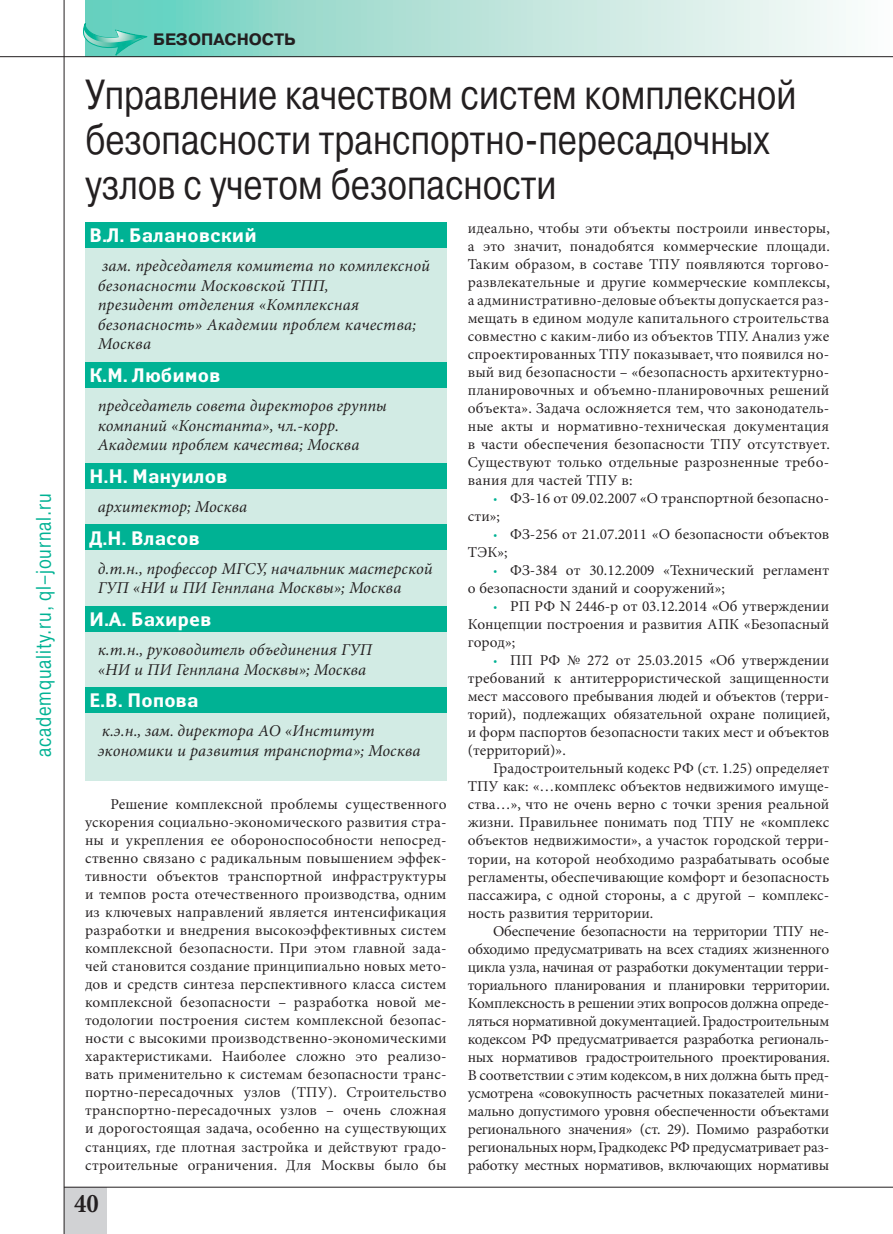
<style>
.page{position:relative;width:893px;height:1234px;background:#fff}
.page>*{position:absolute;margin:0;border:0;box-sizing:border-box;transform-origin:0 0}
.t1{font:42px/45px "Pragmatica C";color:#231f20;scale:.8 1}
.t2{font:700 27px "Minion Pro";color:#231f20;scale:.9 1}
.t3{font:21px "Pragmatica C";letter-spacing:.05em;color:#00b294;scale:.8 1}
.t4{font:700 19.5px "Yanus C";color:#fff}
.t5{font:italic 16.5px/19.5px "Minion Pro";color:#231f20}
.t6{font:700 16.5px "Pragmatica C";color:#231f20}
.t7{font:15px/18px "Minion Pro";color:#231f20;text-align:justify}
.s1{color:#00b294}
</style>
<div class="page">
<svg style="left:85px;top:0;width:761px;height:56px;background:#b5e4da"></svg>
<svg style="left:83px;top:23px;width:64px;height:32px;background:#60cdba"></svg>
<div style="left:65px;top:1186px;width:42px;height:47px;background:#d1d2d4"></div>
<hr style="left:64px;top:1186px;width:829px;height:1px;background:#231f20">
<hr style="left:64px;top:0;width:1px;height:1233px;background:#231f20">
<hr style="left:0;top:56px;width:893px;height:1px;background:#231f20">
<div style="left:85px;top:222px;width:361px;height:557px;background:#d2ebe4"></div>
<div style="left:85px;top:222px;width:361px;height:26px;background:#00b294"></div>
<div style="left:85px;top:362px;width:361px;height:25px;background:#00b294"></div>
<div style="left:85px;top:462px;width:361px;height:26px;background:#00b294"></div>
<div style="left:85px;top:524px;width:361px;height:26px;background:#00b294"></div>
<div style="left:85px;top:605px;width:361px;height:26px;background:#00b294"></div>
<div style="left:85px;top:687px;width:361px;height:25px;background:#00b294"></div>
<h3 class="t3" style="left:32px;top:757px;width:332px;rotate:-90deg">academquality.ru, ql–journal.ru</h3>
<p class="t6" style="left:153px;top:30px;width:144px">БЕЗОПАСНОСТЬ</p>
<h1 class="t1" style="left:85px;top:73px;width:891px">Управление качеством систем комплексной безопасности транспортно-пересадочных узлов с учетом безопасности</h1>
<h3 class="t4" style="left:89px;top:224px;width:169px">В.Л. Балановский</h3>
<p class="t5" style="left:98px;top:257px;width:334px">зам. председателя комитета по комплексной безопасности Московской ТПП,<br>президент отделения «Комплексная безопасность» Академии проблем качества;<br>Москва</p>
<h3 class="t4" style="left:89px;top:364px;width:133px">К.М. Любимов</h3>
<p class="t5" style="left:98px;top:396px;width:291px">председатель совета директоров группы компаний «Константа», чл.-корр.<br>Академии проблем качества; Москва</p>
<h3 class="t4" style="left:89px;top:464px;width:140px">Н.Н. Мануилов</h3>
<p class="t5" style="left:98px;top:497px;width:151px">архитектор; Москва</p>
<h3 class="t4" style="left:89px;top:526px;width:112px">Д.Н. Власов</h3>
<p class="t5" style="left:98px;top:559px;width:336px">д.т.н., профессор МГСУ, начальник мастерской<br>ГУП «НИ и ПИ Генплана Москвы»; Москва</p>
<h3 class="t4" style="left:89px;top:607px;width:124px">И.А. Бахирев</h3>
<p class="t5" style="left:98px;top:640px;width:276px">к.т.н., руководитель объединения ГУП «НИ и ПИ Генплана Москвы»; Москва</p>
<h3 class="t4" style="left:89px;top:689px;width:111px">Е.В. Попова</h3>
<p class="t5" style="left:98px;top:721px;width:324px">к.э.н., зам. директора АО «Институт экономики и развития транспорта»; Москва</p>
<p class="t7" style="left:85px;top:795px;width:363px;text-indent:26px">Решение комплексной проблемы существенного ускорения социально-экономического развития стра&shy;ны и укрепления ее обороноспособности непосред&shy;ственно связано с радикальным повышением эффек&shy;тивности объектов транспортной инфраструктуры и темпов роста отечественного производства, одним из ключевых направлений является интенсификация разработки и внедрения высокоэффективных систем комплексной безопасности. При этом главной зада&shy;чей становится создание принципиально новых мето&shy;дов и средств синтеза перспективного класса систем комплексной безопасности – разработка новой ме&shy;тодологии построения систем комплексной безопас&shy;ности с высокими производственно-экономическими характеристиками. Наиболее сложно это реализо&shy;вать применительно к системам безопасности транс&shy;портно-пересадочных узлов (ТПУ). Строительство транспортно-пересадочных узлов – очень сложная и дорогостоящая задача, особенно на существующих станциях, где плотная застройка и действуют градо&shy;строительные ограничения. Для Москвы было бы</p>
<h2 class="t2" style="left:74px;top:1186px;width:29px">40</h2>
<p class="t7" style="left:468px;top:219px;width:364px">идеально, чтобы эти объекты построили инвесторы, а это значит, понадобятся коммерческие площади.<br>Таким образом, в составе ТПУ появляются торгово&shy;развлекательные и другие коммерческие комплексы, а административно-деловые объекты допускается раз&shy;мещать в едином модуле капитального строительства совместно с каким-либо из объектов ТПУ. Анализ уже спроектированных ТПУ показывает, что появился но&shy;вый вид безопасности – «безопасность архитектурно&shy;планировочных и объемно-планировочных решений объекта». Задача осложняется тем, что законодатель&shy;ные акты и нормативно-техническая документация в части обеспечения безопасности ТПУ отсутствует.<br>Существуют только отдельные разрозненные требо&shy;вания для частей ТПУ в:</p>
<p class="t7" style="left:468px;top:489px;width:363px;text-indent:26px"><span class="s1">•</span> ФЗ-16 от 09.02.2007 «О транспортной безопасно&shy;сти»;</p>
<p class="t7" style="left:468px;top:525px;width:363px;text-indent:26px"><span class="s1">•</span> ФЗ-256 от 21.07.2011 «О безопасности объектов<br>ТЭК»;</p>
<p class="t7" style="left:468px;top:561px;width:363px;text-indent:26px"><span class="s1">•</span> ФЗ-384 от 30.12.2009 «Технический регламент о безопасности зданий и сооружений»;</p>
<p class="t7" style="left:468px;top:597px;width:363px;text-indent:26px"><span class="s1">•</span> РП РФ N 2446-р от 03.12.2014 «Об утверждении Концепции построения и развития АПК «Безопасный город»;</p>
<p class="t7" style="left:468px;top:651px;width:364px;text-indent:26px"><span class="s1">•</span> ПП РФ № 272 от 25.03.2015 «Об утверждении требований к антитеррористической защищенности мест массового пребывания людей и объектов (терри&shy;торий), подлежащих обязательной охране полицией, и форм паспортов безопасности таких мест и объектов (территорий)».</p>
<p class="t7" style="left:468px;top:759px;width:363px;text-indent:26px">Градостроительный кодекс РФ (ст. 1.25) определяет ТПУ как: «…комплекс объектов недвижимого имуще&shy;ства…», что не очень верно с точки зрения реальной жизни. Правильнее понимать под ТПУ не «комплекс объектов недвижимости», а участок городской терри&shy;тории, на которой необходимо разрабатывать особые регламенты, обеспечивающие комфорт и безопасность пассажира, с одной стороны, а с другой – комплекс&shy;ность развития территории.</p>
<p class="t7" style="left:468px;top:921px;width:364px;text-indent:26px">Обеспечение безопасности на территории ТПУ не&shy;обходимо предусматривать на всех стадиях жизненного цикла узла, начиная от разработки документации терри&shy;ториального планирования и планировки территории.<br>Комплексность в решении этих вопросов должна опреде&shy;ляться нормативной документацией. Градостроительным кодексом РФ предусматривается разработка региональ&shy;ных нормативов градостроительного проектирования.<br>В соответствии с этим кодексом, в них должна быть пред&shy;усмотрена «совокупность расчетных показателей мини&shy;мально допустимого уровня обеспеченности объектами регионального значения» (ст. 29). Помимо разработки региональных норм, Градкодекс РФ предусматривает раз&shy;работку местных нормативов, включающих нормативы</p>
</div>
